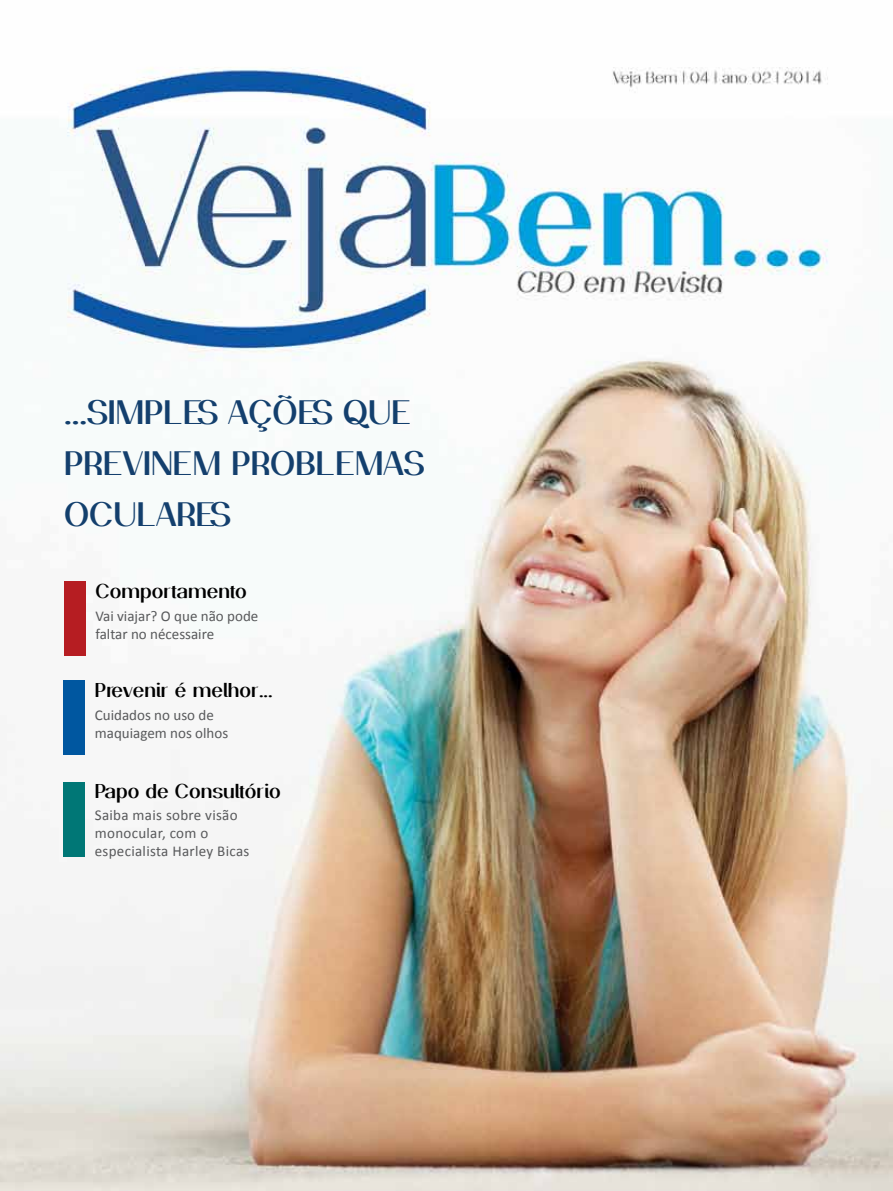
<style>
.page{position:relative;width:893px;height:1191px;background:#fff}
.page>*{position:absolute;margin:0;border:0;box-sizing:border-box;transform-origin:0 0}
.t1{font:600 33px/51px "Passion Sans P Dai";color:#133f6d}
.t2{font:600 19.5px "Passion Sans P Dai";color:#000}
.t3{font:15px/18px "Calibri";color:#58595b}
.t4{font:15px/18px "Calibri";letter-spacing:.02em;color:#58595b}
</style>
<div class="page">
<img style="left:0;top:67px;width:893px;height:1124px">
<div style="left:64px;top:582px;width:22px;height:74px;background:#b61d22"></div>
<div style="left:64px;top:681px;width:21px;height:74px;background:#0057a0"></div>
<div style="left:64px;top:782px;width:21px;height:74px;background:#007776"></div>
<h1 class="t1" style="left:64px;top:387px;width:362px">...SIMPLES AÇÕES QUE<br>PREVINEM PROBLEMAS<br>OCULARES</h1>
<h2 class="t2" style="left:96px;top:579px;width:153px">Comportamento</h2>
<p class="t3" style="left:96px;top:607px;width:164px">Vai viajar? O que não pode faltar no nécessaire</p>
<h2 class="t2" style="left:95px;top:678px;width:179px">Prevenir é melhor...</h2>
<p class="t3" style="left:95px;top:706px;width:135px">Cuidados no uso de maquiagem nos olhos</p>
<h2 class="t2" style="left:95px;top:779px;width:187px">Papo de Consultório</h2>
<p class="t4" style="left:95px;top:805px;width:156px">Saiba mais sobre visão monocular, com o especialista Harley Bicas</p>
</div>
